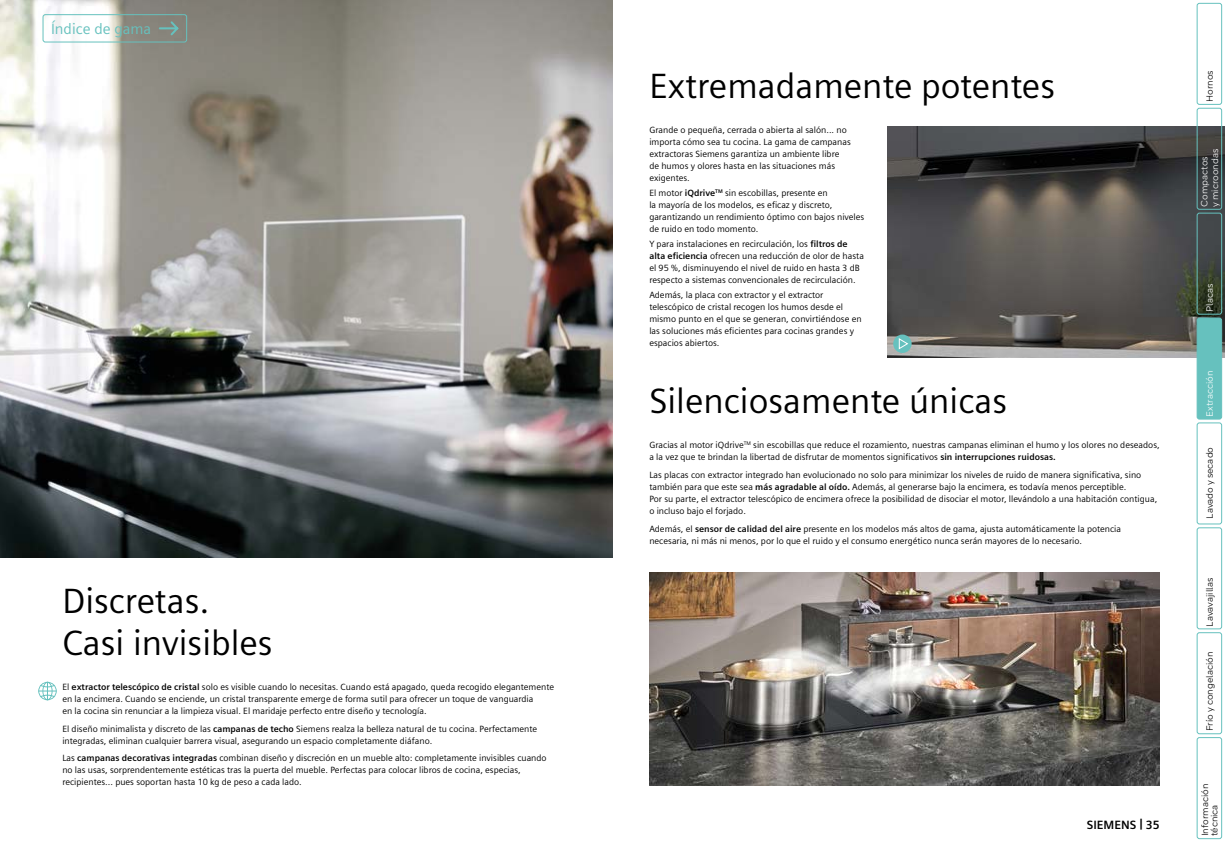
<style>
.page{position:relative;width:1225px;height:842px;background:#fff}
.page>*{position:absolute;margin:0;border:0;box-sizing:border-box;transform-origin:0 0}
.t1{font:35px/42px "Siemens Sans";color:#000}
.t2{font:15px "Siemens Sans OT";color:#66c1be}
.t3{font:700 12px "Siemens Sans OT";color:#000}
.t4{font:9px/12px "Siemens Sans";color:#000}
.t5{font:9px/9.5px "Siemens Progress";color:#000}
.t6{font:9px/10.8px "Siemens Progress";color:#fff}
.s1{font-weight:700}
</style>
<div class="page">
<img style="left:0;top:0;width:612px;height:557px">
<img style="left:887px;top:126px;width:338px;height:232px">
<img style="left:649px;top:572px;width:510px;height:213px">
<div style="left:893px;top:334px;width:18px;height:19px;background:#66c1be;border-radius:50%"></div>
<svg style="left:898px;top:338px;width:11px;height:12px"></svg>
<div style="left:1196px;top:3px;width:26px;height:102px;border:1px solid #66c1be;border-radius:2px"></div>
<div style="left:1196px;top:737px;width:26px;height:102px;border:1px solid #66c1be;border-radius:2px"></div>
<div style="left:1196px;top:632px;width:26px;height:102px;border:1px solid #66c1be;border-radius:2px"></div>
<div style="left:1196px;top:527px;width:26px;height:102px;border:1px solid #66c1be;border-radius:2px"></div>
<div style="left:1196px;top:422px;width:26px;height:102px;border:1px solid #66c1be;border-radius:2px"></div>
<div style="left:1197px;top:318px;width:24px;height:101px;background:#66c1be;border-radius:2px"></div>
<div style="left:1196px;top:317px;width:26px;height:103px;border:1px solid #66c1be;border-radius:2px"></div>
<div style="left:1196px;top:213px;width:26px;height:102px;border:1px solid #66c1be;border-radius:2px"></div>
<div style="left:1196px;top:108px;width:26px;height:102px;border:1px solid #66c1be;border-radius:2px"></div>
<div style="left:43px;top:14px;width:144px;height:29px;border:1px solid #66c1be;border-radius:2px"></div>
<svg style="left:158px;top:19px;width:22px;height:18px"></svg>
<svg style="left:38px;top:681px;width:19px;height:20px"></svg>
<h2 class="t2" style="left:51px;top:21px;width:102px">Índice de gama</h2>
<h1 class="t1" style="left:62px;top:580px;width:212px">Discretas.<br>Casi invisibles</h1>
<p class="t4" style="left:62px;top:681px;width:493px">El <span class="s1">extractor telescópico de cristal</span> solo es visible cuando lo necesitas. Cuando está apagado, queda recogido elegantemente en la encimera. Cuando se enciende, un cristal transparente emerge de forma sutil para ofrecer un toque de vanguardia<br>en la cocina sin renunciar a la limpieza visual. El maridaje perfecto entre diseño y tecnología.</p>
<p class="t4" style="left:62px;top:722px;width:476px">El diseño minimalista y discreto de las <span class="s1">campanas de techo</span> Siemens realza la belleza natural de tu cocina. Perfectamente integradas, eliminan cualquier barrera visual, asegurando un espacio completamente diáfano.</p>
<p class="t4" style="left:62px;top:752px;width:486px">Las <span class="s1">campanas decorativas integradas</span> combinan diseño y discreción en un mueble alto: completamente invisibles cuando no las usas, sorprendentemente estéticas tras la puerta del mueble. Perfectas para colocar libros de cocina, especias, recipientes... pues soportan hasta 10 kg de peso a cada lado.</p>
<h1 class="t1" style="left:649px;top:65px;width:407px">Extremadamente potentes</h1>
<p class="t4" style="left:649px;top:124px;width:203px">Grande o pequeña, cerrada o abierta al salón... no importa cómo sea tu cocina. La gama de campanas extractoras Siemens garantiza un ambiente libre de humos y olores hasta en las situaciones más exigentes.</p>
<p class="t4" style="left:649px;top:187px;width:216px">El motor <span class="s1">iQdrive</span><sup>TM</sup> sin escobillas, presente en<br>la mayoría de los modelos, es eficaz y discreto, garantizando un rendimiento óptimo con bajos niveles de ruido en todo momento.</p>
<p class="t4" style="left:649px;top:238px;width:216px">Y para instalaciones en recirculación, los <span class="s1">filtros de alta eficiencia</span> ofrecen una reducción de olor de hasta el 95 %, disminuyendo el nivel de ruido en hasta 3 dB respecto a sistemas convencionales de recirculación.</p>
<p class="t4" style="left:649px;top:289px;width:214px">Además, la placa con extractor y el extractor telescópico de cristal recogen los humos desde el mismo punto en el que se generan, convirtiéndose en las soluciones más eficientes para cocinas grandes y espacios abiertos.</p>
<h1 class="t1" style="left:649px;top:380px;width:359px">Silenciosamente únicas</h1>
<p class="t4" style="left:649px;top:439px;width:512px">Gracias al motor iQdrive<sup>TM</sup> sin escobillas que reduce el rozamiento, nuestras campanas eliminan el humo y los olores no deseados, a la vez que te brindan la libertad de disfrutar de momentos significativos <span class="s1">sin interrupciones ruidosas.</span></p>
<p class="t4" style="left:649px;top:469px;width:509px">Las placas con extractor integrado han evolucionado no solo para minimizar los niveles de ruido de manera significativa, sino también para que este sea <span class="s1">más agradable al oído.</span> Además, al generarse bajo la encimera, es todavía menos perceptible.<br>Por su parte, el extractor telescópico de encimera ofrece la posibilidad de disociar el motor, llevándolo a una habitación contigua, o incluso bajo el forjado.</p>
<p class="t4" style="left:649px;top:523px;width:473px">Además, el <span class="s1">sensor de calidad del aire</span> presente en los modelos más altos de gama, ajusta automáticamente la potencia necesaria, ni más ni menos, por lo que el ruido y el consumo energético nunca serán mayores de lo necesario.</p>
<h3 class="t3" style="left:1086px;top:817px;width:74px">SIEMENS | 35</h3>
<p class="t5" style="left:1204px;top:102px;width:33px;rotate:-90deg">Hornos</p>
<p class="t6" style="left:1198px;top:207px;width:60px;rotate:-90deg">Compactos<br>y microondas</p>
<p class="t6" style="left:1204px;top:312px;width:30px;rotate:-90deg">Placas</p>
<p class="t6" style="left:1204px;top:417px;width:48px;rotate:-90deg">Extracción</p>
<p class="t5" style="left:1204px;top:519px;width:73px;rotate:-90deg">Lavado y secado</p>
<p class="t5" style="left:1204px;top:626px;width:51px;rotate:-90deg">Lavavajillas</p>
<p class="t5" style="left:1204px;top:731px;width:81px;rotate:-90deg">Frío y congelación</p>
<p class="t5" style="left:1200px;top:836px;width:54px;rotate:-90deg">Información técnica</p>
</div>
